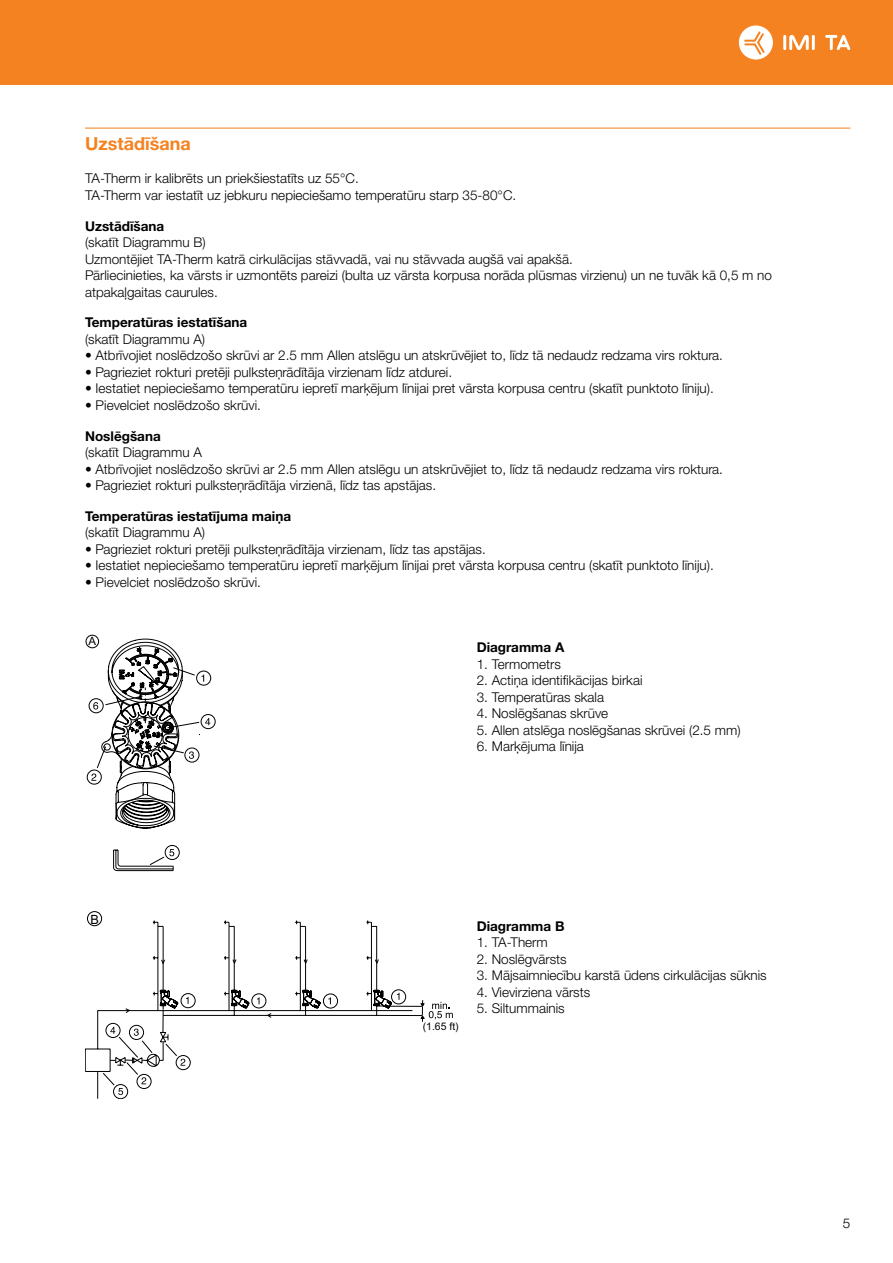
<style>
.page{position:relative;width:893px;height:1263px;background:#fff}
.page>*{position:absolute;margin:0;border:0;box-sizing:border-box;transform-origin:0 0}
.t1{font:700 18px "Helvetica Neue LTW1 G";color:#f58220}
.t2{font:300 13.5px/16.5px "Helvetica Neue LTW1 G";color:#000}
.t3{font:700 13.5px "Helvetica Neue LTW1 G";color:#000}
.t4{font:12.75px "Arial";color:#000}
.t5{font:11.4px "Arial";color:#000}
.t6{font:10.5px "Arial";color:#000}
</style>
<div class="page">
<div style="left:0;top:0;width:893px;height:85px;background:#f58220"></div>
<hr style="left:783px;top:35px;width:3px;height:15px;background:#fff">
<hr style="left:812px;top:35px;width:3px;height:15px;background:#fff">
<svg style="left:789px;top:35px;width:20px;height:15px"></svg>
<svg style="left:825px;top:35px;width:25px;height:15px"></svg>
<svg style="left:739px;top:25px;width:34px;height:35px"></svg>
<hr style="left:85px;top:128px;width:765px;height:1px;background:#f58220">
<svg style="left:392px;top:990px;width:14px;height:14px"></svg>
<div style="left:391px;top:989px;width:15px;height:15px;border:1px solid #000;border-radius:50%"></div>
<hr style="left:371px;top:1010px;width:41px;height:1px;background:#000">
<hr style="left:377px;top:1015px;width:45px;height:1px;background:#000">
<svg style="left:85px;top:920px;width:306px;height:179px"></svg>
<svg style="left:397px;top:993px;width:2px;height:7px"></svg>
<hr style="left:390px;top:1006px;width:32px;height:1px;background:#000">
<svg style="left:420px;top:1000px;width:33px;height:22px"></svg>
<svg style="left:102px;top:922px;width:288px;height:173px"></svg>
<div style="left:87px;top:911px;width:15px;height:15px;background:#fff;border-radius:50%"></div>
<div style="left:87px;top:911px;width:15px;height:15px;border:1px solid #000;border-radius:50%"></div>
<div style="left:196px;top:671px;width:15px;height:14px;border:1px solid #000;border-radius:50%"></div>
<div style="left:201px;top:714px;width:14px;height:15px;border:1px solid #000;border-radius:50%"></div>
<div style="left:165px;top:845px;width:14px;height:15px;border:1px solid #000;border-radius:50%"></div>
<div style="left:86px;top:635px;width:13px;height:13px;border:1px solid #000;border-radius:50%"></div>
<svg style="left:113px;top:849px;width:61px;height:22px"></svg>
<svg style="left:87px;top:639px;width:123px;height:190px"></svg>
<h1 class="t1" style="left:85px;top:132px;width:107px">Uzstādīšana</h1>
<p class="t2" style="left:85px;top:170px;width:433px">TA-Therm ir kalibrēts un priekšiestatīts uz 55°C.<br>TA-Therm var iestatīt uz jebkuru nepieciešamo temperatūru starp 35-80°C.</p>
<p class="t3" style="left:85px;top:217px;width:81px">Uzstādīšana</p>
<p class="t2" style="left:85px;top:234px;width:688px">(skatīt Diagrammu B)<br>Uzmontējiet TA-Therm katrā cirkulācijas stāvvadā, vai nu stāvvada augšā vai apakšā.<br>Pārliecinieties, ka vārsts ir uzmontēts pareizi (bulta uz vārsta korpusa norāda plūsmas virzienu) un ne tuvāk kā 0,5 m no atpakaļgaitas caurules.</p>
<p class="t3" style="left:85px;top:314px;width:164px">Temperatūras iestatīšana</p>
<p class="t2" style="left:85px;top:331px;width:122px">(skatīt Diagrammu A)</p>
<p class="t2" style="left:85px;top:347px;width:639px">• Atbrīvojiet noslēdzošo skrūvi ar 2.5 mm Allen atslēgu un atskrūvējiet to, līdz tā nedaudz redzama virs roktura.</p>
<p class="t2" style="left:85px;top:364px;width:369px">• Pagrieziet rokturi pretēji pulksteņrādītāja virzienam līdz atdurei.</p>
<p class="t2" style="left:85px;top:380px;width:630px">• Iestatiet nepieciešamo temperatūru iepretī marķējum līnijai pret vārsta korpusa centru (skatīt punktoto līniju).</p>
<p class="t2" style="left:85px;top:397px;width:177px">• Pievelciet noslēdzošo skrūvi.</p>
<p class="t3" style="left:85px;top:427px;width:77px">Noslēgšana</p>
<p class="t2" style="left:85px;top:444px;width:118px">(skatīt Diagrammu A</p>
<p class="t2" style="left:85px;top:460px;width:639px">• Atbrīvojiet noslēdzošo skrūvi ar 2.5 mm Allen atslēgu un atskrūvējiet to, līdz tā nedaudz redzama virs roktura.</p>
<p class="t2" style="left:85px;top:477px;width:353px">• Pagrieziet rokturi pulksteņrādītāja virzienā, līdz tas apstājas.</p>
<p class="t3" style="left:85px;top:508px;width:208px">Temperatūras iestatījuma maiņa</p>
<p class="t2" style="left:85px;top:524px;width:122px">(skatīt Diagrammu A)</p>
<p class="t2" style="left:85px;top:541px;width:402px">• Pagrieziet rokturi pretēji pulksteņrādītāja virzienam, līdz tas apstājas.</p>
<p class="t2" style="left:85px;top:557px;width:630px">• Iestatiet nepieciešamo temperatūru iepretī marķējum līnijai pret vārsta korpusa centru (skatīt punktoto līniju).</p>
<p class="t2" style="left:85px;top:574px;width:177px">• Pievelciet noslēdzošo skrūvi.</p>
<p class="t5" style="left:88px;top:633px;width:9px">A</p>
<p class="t4" style="left:90px;top:910px;width:10px">B</p>
<p class="t3" style="left:477px;top:639px;width:89px">Diagramma A</p>
<p class="t2" style="left:477px;top:656px;width:86px">1. Termometrs</p>
<p class="t2" style="left:477px;top:672px;width:167px">2. Actiņa identifikācijas birkai</p>
<p class="t2" style="left:477px;top:689px;width:129px">3. Temperatūras skala</p>
<p class="t2" style="left:477px;top:705px;width:133px">4. Noslēgšanas skrūve</p>
<p class="t2" style="left:477px;top:722px;width:265px">5. Allen atslēga noslēgšanas skrūvei (2.5 mm)</p>
<p class="t2" style="left:477px;top:738px;width:109px">6. Marķējuma līnija</p>
<p class="t6" style="left:423px;top:1019px;width:37px">(1.65 ft)</p>
<p class="t3" style="left:477px;top:917px;width:89px">Diagramma B</p>
<p class="t2" style="left:477px;top:934px;width:73px">1. TA-Therm</p>
<p class="t2" style="left:477px;top:950px;width:92px">2. Noslēgvārsts</p>
<p class="t2" style="left:477px;top:967px;width:292px">3. Mājsaimniecību karstā ūdens cirkulācijas sūknis</p>
<p class="t2" style="left:477px;top:983px;width:115px">4. Vievirziena vārsts</p>
<p class="t2" style="left:477px;top:1000px;width:89px">5. Siltummainis</p>
<p class="t2" style="left:843px;top:1215px;width:9px">5</p>
</div>
